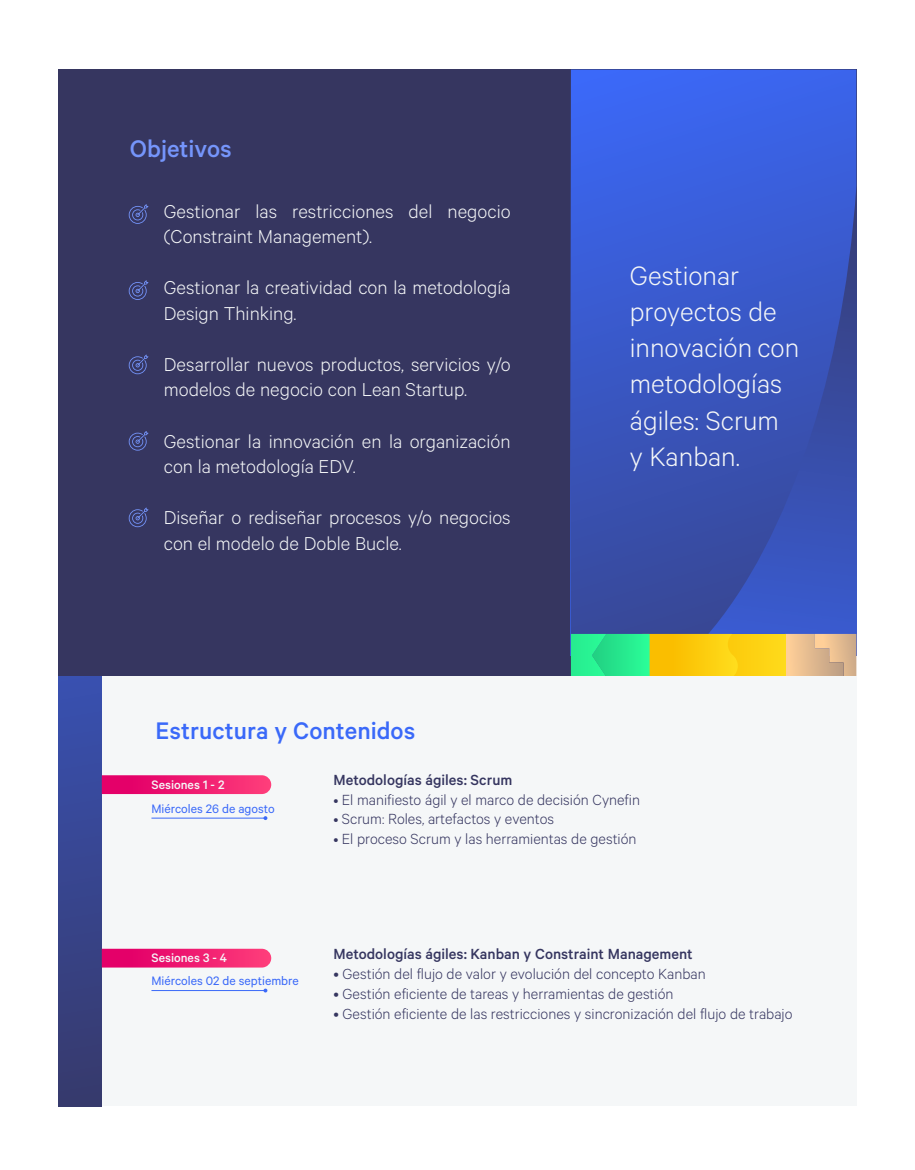
<style>
.page{position:relative;width:915px;height:1170px;background:#fff}
.page>*{position:absolute;margin:0;border:0;box-sizing:border-box;transform-origin:0 0}
.t1{font:300 30px/36px "Calibre";color:#f5f7f8}
.t2{font:500 27px "Calibre";color:#3a69f9}
.t3{font:500 27px "Calibre";color:#7595fb}
.t4{font:300 21px/25.5px "Calibre";color:#f5f7f8}
.t5{font:300 16.5px "Calibre";color:#363660}
.t6{font:500 16.5px "Calibre";color:#363660}
.t7{font:13.8px "Calibre";color:#3a69f9}
.t8{font:500 13.8px "Calibre";color:#f5f7f8}
.s1{font-size:15px}
</style>
<div class="page">
<div style="left:59px;top:70px;width:796px;height:606px;background:#363660"></div>
<svg style="left:129px;top:204px;width:19px;height:20px"></svg>
<svg style="left:129px;top:280px;width:19px;height:20px"></svg>
<svg style="left:129px;top:354px;width:19px;height:20px"></svg>
<svg style="left:129px;top:431px;width:19px;height:19px"></svg>
<svg style="left:129px;top:507px;width:19px;height:20px"></svg>
<svg style="left:570px;top:70px;width:286px;height:564px;background:#3957c5"></svg>
<svg style="left:784px;top:634px;width:72px;height:42px;background:#e4bb8c"></svg>
<div style="left:682px;top:634px;width:102px;height:42px;background:#fdd213"></div>
<svg style="left:570px;top:634px;width:125px;height:42px;background:#74da5c"></svg>
<div style="left:59px;top:676px;width:797px;height:430px;background:#f5f7f8"></div>
<div style="left:59px;top:676px;width:43px;height:430px;background:linear-gradient(to bottom,#3950b0,#36396b)"></div>
<svg style="left:102px;top:775px;width:169px;height:19px;background:#ee1e73"></svg>
<svg style="left:102px;top:948px;width:169px;height:19px;background:#ef2476"></svg>
<hr style="left:151px;top:817px;width:114px;height:1px;background:#3a69f9">
<hr style="left:151px;top:990px;width:114px;height:1px;background:#3a69f9">
<svg style="left:263px;top:816px;width:4px;height:4px"></svg>
<svg style="left:263px;top:988px;width:4px;height:4px"></svg>
<p class="t3" style="left:130px;top:132px;width:103px">Objetivos</p>
<p class="t4" style="left:164px;top:198px;width:348px">Gestionar las restricciones del negocio (Constraint Management).</p>
<p class="t4" style="left:164px;top:274px;width:348px">Gestionar la creatividad con la metodología<br>Design Thinking.</p>
<p class="t4" style="left:164px;top:351px;width:348px">Desarrollar nuevos productos, servicios y/o modelos de negocio con Lean Startup.</p>
<p class="t4" style="left:164px;top:427px;width:348px">Gestionar la innovación en la organización con la metodología EDV.</p>
<p class="t4" style="left:164px;top:504px;width:348px">Diseñar o rediseñar procesos y/o negocios con el modelo de Doble Bucle.</p>
<h1 class="t1" style="left:629px;top:257px;width:171px">Gestionar proyectos de innovación con metodologías ágiles: Scrum y Kanban.</h1>
<p class="t2" style="left:156px;top:714px;width:261px">Estructura y Contenidos</p>
<p class="t8" style="left:151px;top:776px;width:75px">Sesiones 1 - 2</p>
<p class="t6" style="left:333px;top:769px;width:180px">Metodologías ágiles: Scrum</p>
<p class="t5" style="left:333px;top:789px;width:308px"><span class="s1">•</span> El manifiesto ágil y el marco de decisión Cynefin</p>
<p class="t5" style="left:333px;top:809px;width:222px"><span class="s1">•</span> Scrum: Roles, artefactos y eventos</p>
<p class="t5" style="left:333px;top:829px;width:304px"><span class="s1">•</span> El proceso Scrum y las herramientas de gestión</p>
<p class="t7" style="left:151px;top:800px;width:125px">Miércoles 26 de agosto</p>
<p class="t8" style="left:151px;top:949px;width:77px">Sesiones 3 - 4</p>
<p class="t7" style="left:151px;top:972px;width:149px">Miércoles 02 de septiembre</p>
<p class="t6" style="left:333px;top:944px;width:361px">Metodologías ágiles: Kanban y Constraint Management</p>
<p class="t5" style="left:333px;top:964px;width:373px">• Gestión del flujo de valor y evolución del concepto Kanban</p>
<p class="t5" style="left:333px;top:984px;width:341px">• Gestión eficiente de tareas y herramientas de gestión</p>
<p class="t5" style="left:333px;top:1004px;width:460px">• Gestión eficiente de las restricciones y sincronización del flujo de trabajo</p>
</div>
